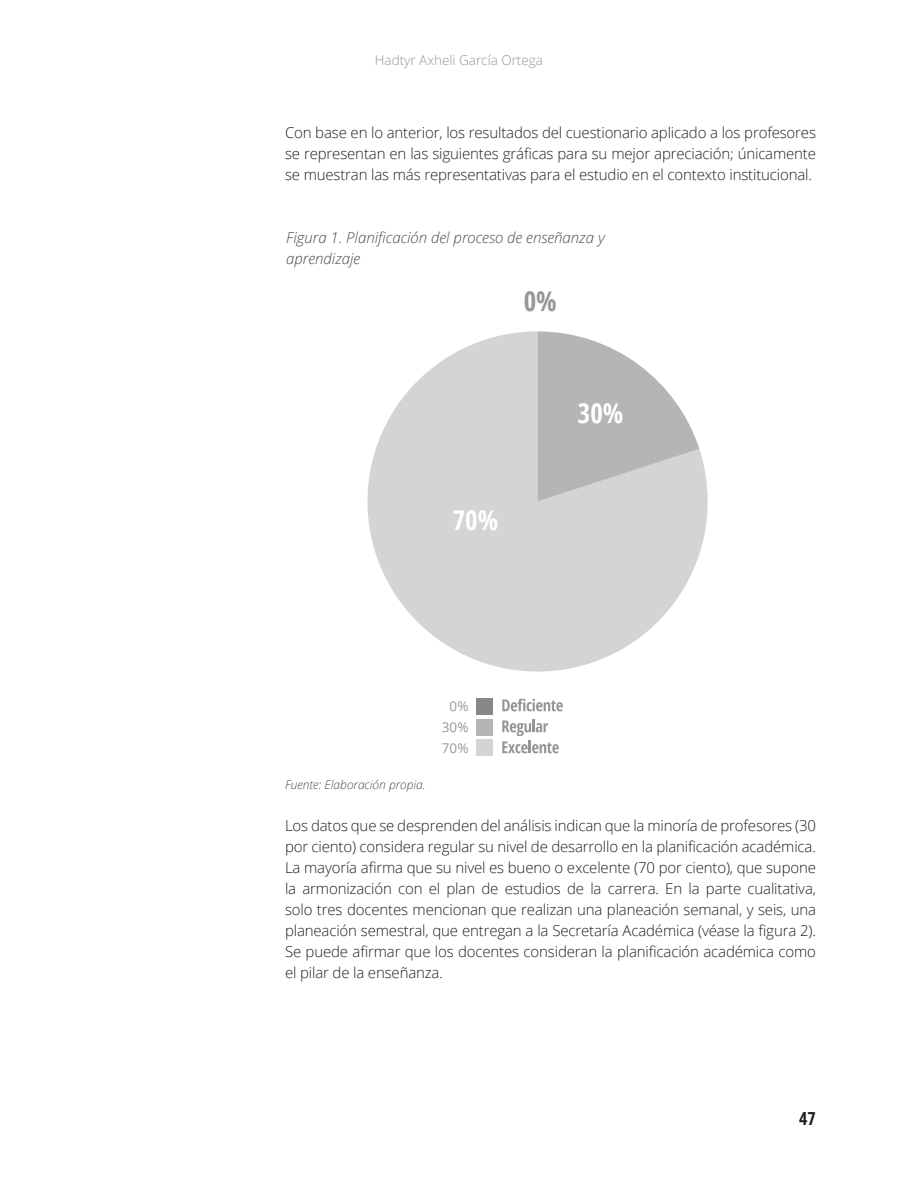
<style>
.page{position:relative;width:918px;height:1188px;background:#fff}
.page>*{position:absolute;margin:0;border:0;box-sizing:border-box;transform-origin:0 0}
.t1{font:700 27px "Open Sans Condensed";color:#fff}
.t2{font:700 27px "Open Sans Condensed";color:#969696}
.t3{font:700 18px "Open Sans Condensed";color:#231f20}
.t4{font:300 15px/21px "Open Sans";letter-spacing:-.01em;color:#231f20;text-align:justify}
.t5{font:italic 300 15px/21px "Open Sans";color:#524a47}
.t6{font:300 13.5px "Open Sans";color:#939598}
.t7{font:13.5px/21px "Open Sans";color:#999;text-align:center}
.t8{font:italic 300 12px "Open Sans";color:#524a47}
</style>
<div class="page">
<svg style="left:368px;top:331px;width:340px;height:341px;fill:#d4d4d4"></svg>
<svg style="left:538px;top:331px;width:161px;height:170px"></svg>
<svg style="left:502px;top:699px;width:61px;height:12px"></svg>
<svg style="left:502px;top:720px;width:57px;height:33px"></svg>
<div style="left:476px;top:699px;width:17px;height:16px;background:#878787"></div>
<div style="left:476px;top:719px;width:17px;height:16px;background:#b5b5b5"></div>
<div style="left:476px;top:739px;width:17px;height:17px;background:#d4d4d4"></div>
<p class="t6" style="left:375px;top:51px;width:170px">Hadtyr Axheli García Ortega</p>
<p class="t4" style="left:285px;top:122px;width:533px">Con base en lo anterior, los resultados del cuestionario aplicado a los profesores se representan en las siguientes gráficas para su mejor apreciación; únicamente se muestran las más representativas para el estudio en el contexto institucional.</p>
<p class="t5" style="left:286px;top:227px;width:320px">Figura 1. Planificación del proceso de enseñanza y aprendizaje</p>
<h1 class="t2" style="left:524px;top:282px;width:34px">0%</h1>
<h1 class="t1" style="left:453px;top:501px;width:47px">70%</h1>
<h1 class="t1" style="left:578px;top:394px;width:47px">30%</h1>
<p class="t8" style="left:285px;top:776px;width:142px">Fuente: Elaboración propia.</p>
<p class="t7" style="left:442px;top:696px;width:28px">0%<br>30%<br>70%</p>
<p class="t4" style="left:285px;top:815px;width:533px">Los datos que se desprenden del análisis indican que la minoría de profesores (30 por ciento) considera regular su nivel de desarrollo en la planificación académica.<br>La mayoría afirma que su nivel es bueno o excelente (70 por ciento), que supone la armonización con el plan de estudios de la carrera. En la parte cualitativa, solo tres docentes mencionan que realizan una planeación semanal, y seis, una planeación semestral, que entregan a la Secretaría Académica (véase la figura 2).<br>Se puede afirmar que los docentes consideran la planificación académica como el pilar de la enseñanza.</p>
<p class="t3" style="left:799px;top:1106px;width:18px">47</p>
</div>
